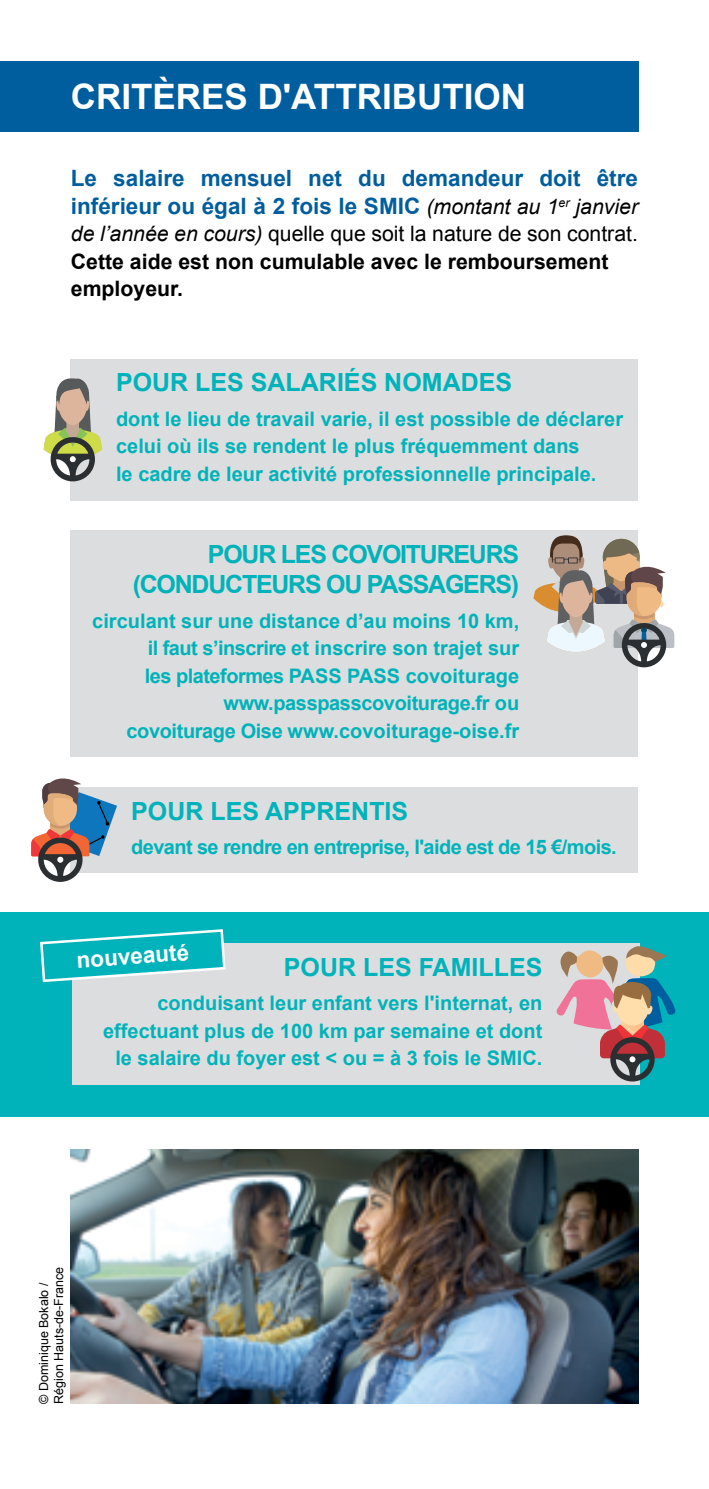
<style>
.page{position:relative;width:709px;height:1489px;background:#fff}
.page>*{position:absolute;margin:0;border:0;box-sizing:border-box;transform-origin:0 0}
.t1{font:700 35px "Arial";color:#fff}
.t2{font:700 25px "Arial";color:#00b3ba}
.t3{font:700 25px/30px "Arial";letter-spacing:-.05em;color:#00b3ba;text-align:right}
.t4{font:700 22.5px/27.5px "Arial";color:#005e9e}
.t5{font:700 22.5px "Arial";color:#fff}
.t6{font:700 21.25px/27.5px "Arial";color:#000}
.t7{font:700 20px/27.5px "Arial";color:#00b3ba;text-align:right}
.t8{font:700 20px "Arial";letter-spacing:-.03em;color:#00b3ba}
.t9{font:12.5px/15px "Arial";color:#000}
.s1{font-weight:400;font-style:italic;font-size:21.25px;color:#000}
.s2{font-weight:400;font-style:italic}
.s3{font-weight:400}
</style>
<div class="page">
<div style="left:0;top:912px;width:709px;height:204px;background:#00b3ba"></div>
<div style="left:0;top:61px;width:638px;height:71px;background:#005e9e"></div>
<div style="left:71px;top:531px;width:567px;height:225px;background:#dcddde"></div>
<div style="left:71px;top:358px;width:567px;height:142px;background:#dcddde"></div>
<div style="left:72px;top:943px;width:567px;height:141px;background:#dcddde"></div>
<img style="left:71px;top:1149px;width:567px;height:254px">
<div style="left:71px;top:787px;width:567px;height:85px;background:#dcddde"></div>
<svg style="left:40px;top:929px;width:186px;height:54px"></svg>
<svg style="left:44px;top:377px;width:58px;height:104px"></svg>
<svg style="left:533px;top:535px;width:141px;height:132px"></svg>
<svg style="left:31px;top:778px;width:86px;height:103px"></svg>
<svg style="left:556px;top:944px;width:120px;height:137px"></svg>
<h1 class="t1" style="left:71px;top:73px;width:456px">CRITÈRES D'ATTRIBUTION</h1>
<p class="t4" style="left:71px;top:165px;width:568px">Le salaire mensuel net du demandeur doit être inférieur ou égal à 2 fois le SMIC <span class="s1">(montant au 1</span><sup>er</sup> <span class="s1">janvier</span></p>
<p class="t6" style="left:71px;top:220px;width:568px"><span class="s2">de l’année en cours)</span> <span class="s3">quelle que soit la nature de son contrat.<br></span>Cette aide est non cumulable avec le remboursement employeur.</p>
<p class="t2" style="left:116px;top:365px;width:397px">POUR LES SALARIÉS NOMADES</p>
<p class="t7" style="left:116px;top:405px;width:508px;text-align:left">dont le lieu de travail varie, il est possible de déclarer celui où ils se rendent le plus fréquemment dans<br>le cadre de leur activité professionnelle principale.</p>
<p class="t3" style="left:133px;top:540px;width:388px">POUR LES COVOITUREURS (CONDUCTEURS OU PASSAGERS)</p>
<p class="t7" style="left:92px;top:607px;width:428px">circulant sur une distance d’au moins 10 km, il faut s’inscrire et inscrire son trajet sur<br>les plateformes PASS PASS covoiturage www.passpasscovoiturage.fr ou<br>covoiturage Oise www.covoiturage-oise.fr</p>
<p class="t2" style="left:131px;top:794px;width:278px">POUR LES APPRENTIS</p>
<p class="t8" style="left:131px;top:834px;width:487px">devant se rendre en entreprise, l'aide est de 15 €/mois.</p>
<p class="t5" style="left:76px;top:944px;width:114px;rotate:-4deg">nouveauté</p>
<p class="t2" style="left:284px;top:950px;width:260px">POUR LES FAMILLES</p>
<p class="t7" style="left:103px;top:990px;width:441px">conduisant leur enfant vers l'internat, en effectuant plus de 100 km par semaine et dont le salaire du foyer est &lt; ou = à 3 fois le SMIC.</p>
<p class="t9" style="left:36px;top:1403px;width:138px;rotate:-90deg">© Dominique Bokalo /<br>Région Hauts-de-France</p>
</div>
